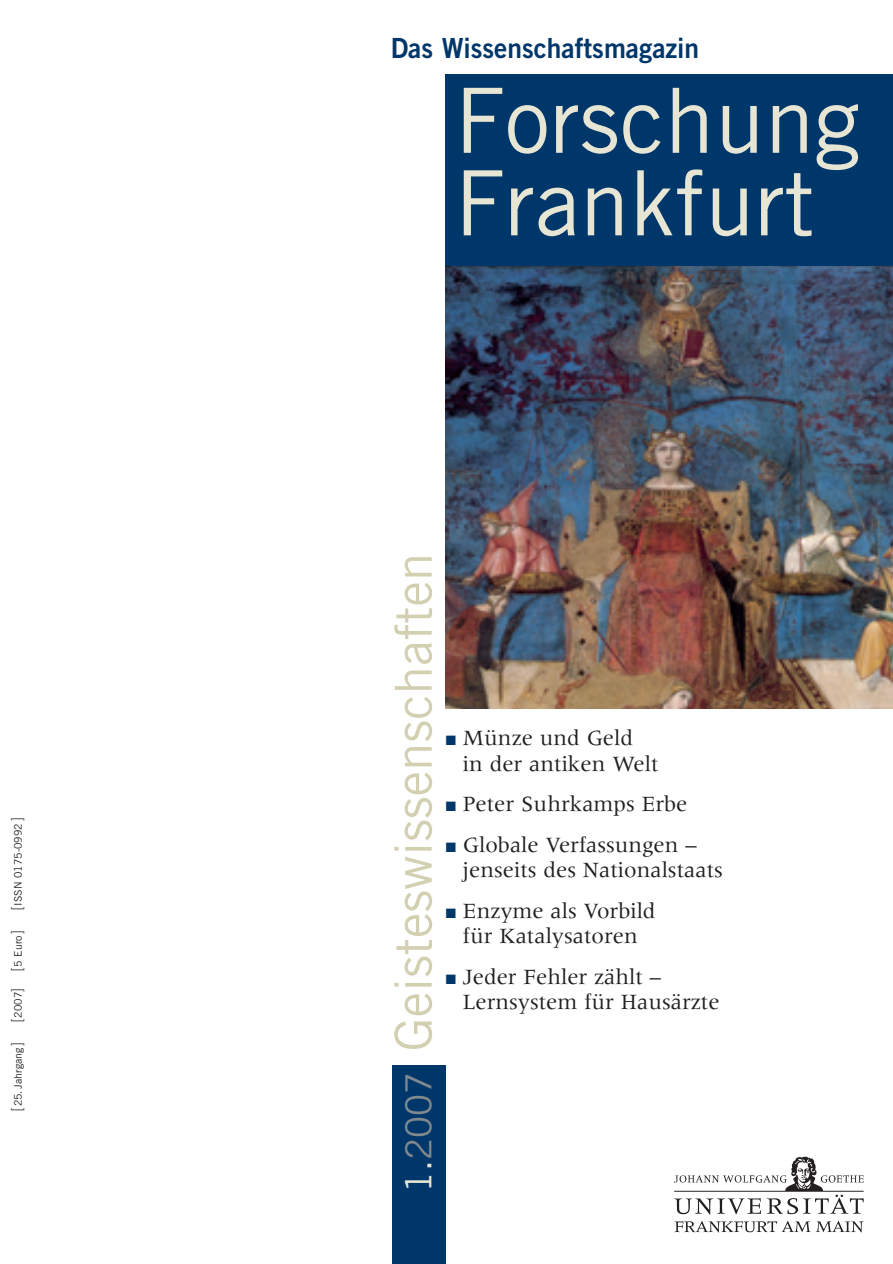
<style>
.page{position:relative;width:893px;height:1264px;background:#fff}
.page>*{position:absolute;margin:0;border:0;box-sizing:border-box;transform-origin:0 0}
.t1{font:90px/82.5px "Trade Gothic";color:#e7e5d4}
.t2{font:51px "Trade Gothic";color:#d3d0b2}
.t3{font:36px "Trade Gothic";color:#81898e}
.t4{font:27.75px "Trade Gothic Bold Two";color:#00376b;scale:.95 1}
.t5{font:22.5px/25.5px "Meridien";color:#231f20}
.t6{font:10.5px "Trade Gothic";color:#231f20}
.s1{font-size:16.5px}
.s2{color:#e7e5d4}
.s3{color:#00376b}
</style>
<div class="page">
<img style="left:392px;top:74px;width:501px;height:1189px">
<p class="t6" style="left:14px;top:1111px;width:295px;rotate:-90deg"><span class="s1">[</span> 25. Jahrgang <span class="s1">] [</span> 2007<span class="s1">] [</span> 5 Euro <span class="s1">] [</span> ISSN 0175-0992 <span class="s1">]</span></p>
<p class="t4" style="left:391px;top:38px;width:326px">Das Wissenschaftsmagazin</p>
<p class="t1" style="left:455px;top:88px;width:407px">Forschung<br>Frankfurt</p>
<p class="t2" style="left:395px;top:1051px;width:500px;rotate:-90deg">Geisteswissenschaften</p>
<p class="t3" style="left:405px;top:1193px;width:122px;rotate:-90deg"><span class="s2">1.</span>2007</p>
<p class="t5" style="left:463px;top:727px;width:197px;text-indent:-17px"><span class="s3">■</span> Münze und Geld<br>in der antiken Welt</p>
<p class="t5" style="left:446px;top:793px;width:243px"><span class="s3">■</span> Peter Suhrkamps Erbe</p>
<p class="t5" style="left:463px;top:833px;width:261px;text-indent:-17px"><span class="s3">■</span> Globale Verfassungen – jenseits des Nationalstaats</p>
<p class="t5" style="left:446px;top:899px;width:211px;text-align:center"><span class="s3">■</span> Enzyme als Vorbild für Katalysatoren</p>
<p class="t5" style="left:463px;top:965px;width:258px;text-indent:-17px"><span class="s3">■</span> Jeder Fehler zählt –<br>Lernsystem für Hausärzte</p>
</div>
